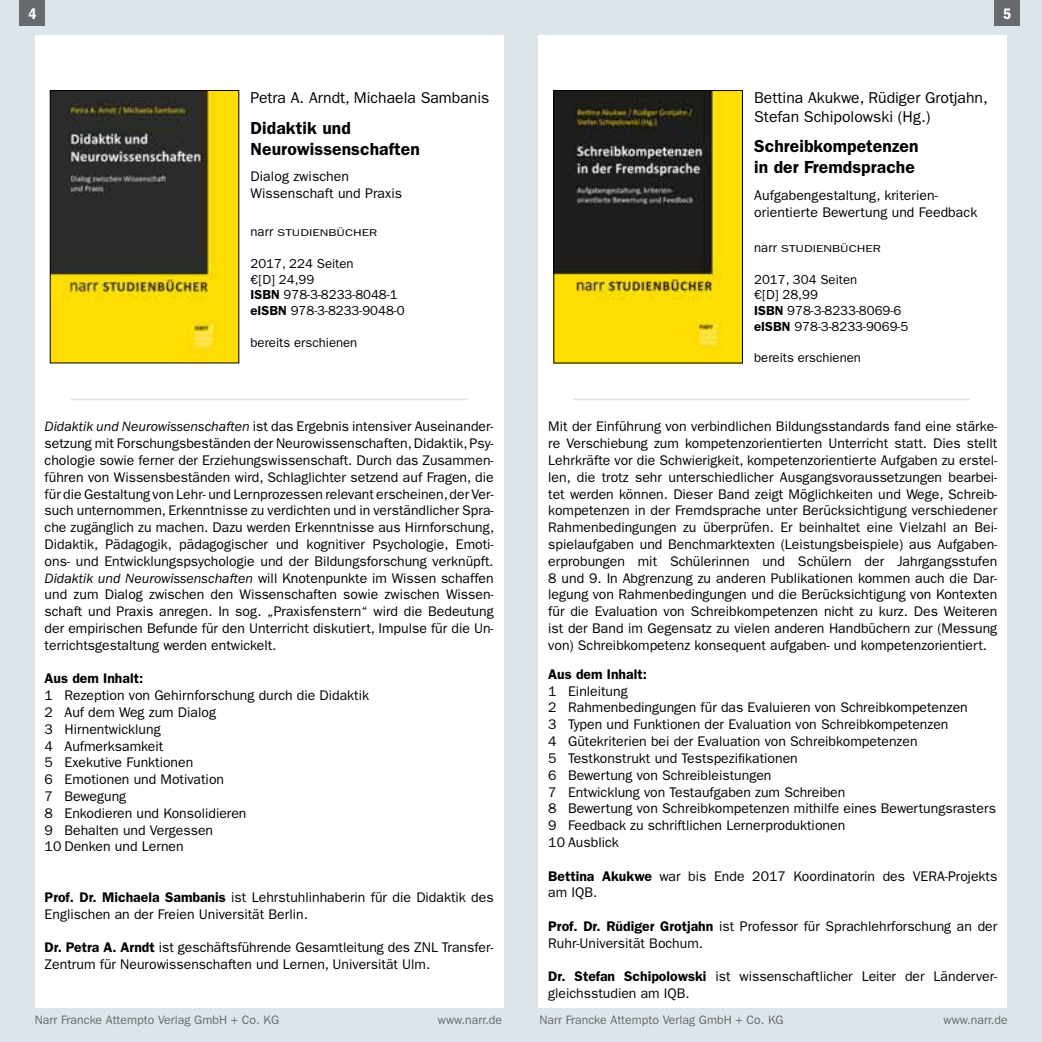
<style>
.page{position:relative;width:1042px;height:1042px;background:#fff}
.page>*{position:absolute;margin:0;border:0;box-sizing:border-box;transform-origin:0 0}
.t1{font:600 17.5px/21px "ITC Franklin Gothic Std";letter-spacing:.005em;color:#000}
.t2{font:15.75px/18.9px "ITC Franklin Gothic Std";color:#000}
.t3{font:15.75px "ITC Franklin Gothic Std Dm Cd";color:#fff}
.t4{font:14px/16.8px "ITC Franklin Gothic Std";color:#000}
.t5{font:600 14px "ITC Franklin Gothic Std";color:#000}
.t6{font:13.12px/15.8px "ITC Franklin Gothic Std";color:#000}
.t7{font:12.25px "ITC Franklin Gothic Std";color:#696a6d}
.t8{font:10.15px "ITC Franklin Gothic Std";color:#000;scale:1.3 1}
.t9{font:9.8px "ITC Franklin Gothic Std";color:#000;scale:1.33 1}
.s1{font-size:13.12px}
.s2{font-weight:600}
.s3{font-style:italic}
</style>
<div class="page">
<div style="left:0;top:0;width:521px;height:1042px;background:#dce5ea"></div>
<div style="left:521px;top:0;width:521px;height:1042px;background:#dce5ea"></div>
<div style="left:538px;top:35px;width:469px;height:972px;background:#fff"></div>
<div style="left:35px;top:35px;width:469px;height:972px;background:#fff"></div>
<hr style="left:71px;top:398px;width:397px;height:2px;background:#dce5ea">
<hr style="left:573px;top:398px;width:397px;height:2px;background:#dce5ea">
<div style="left:20px;top:0;width:25px;height:26px;background:#696a6d"></div>
<div style="left:994px;top:0;width:26px;height:26px;background:#696a6d"></div>
<img style="left:555px;top:92px;width:185px;height:269px">
<div style="left:553px;top:90px;width:189px;height:273px;border:1px solid #000"></div>
<img style="left:52px;top:92px;width:185px;height:269px">
<div style="left:50px;top:90px;width:189px;height:273px;border:1px solid #000"></div>
<p class="t3" style="left:28px;top:5px;width:10px">4</p>
<p class="t3" style="left:1003px;top:5px;width:10px">5</p>
<p class="t2" style="left:251px;top:88px;width:240px">Petra A. Arndt, Michaela Sambanis</p>
<p class="t1" style="left:251px;top:117px;width:171px">Didaktik und<br>Neurowissenschaften</p>
<p class="t4" style="left:251px;top:168px;width:153px">Dialog zwischen<br>Wissenschaft und Praxis</p>
<p class="t9" style="left:251px;top:227px;width:97px"><span class="s1">narr</span> STUDIENBÜCHER</p>
<p class="t6" style="left:251px;top:256px;width:156px">2017, 224 Seiten<br>€[D] 24,99<br><span class="s2">ISBN</span> 978-3-8233-8048-1 <span class="s2">eISBN</span> 978-3-8233-9048-0</p>
<p class="t6" style="left:251px;top:334px;width:108px">bereits erschienen</p>
<p class="t4" style="left:45px;top:418px;width:451px;text-align:justify"><span class="s3">Didaktik und Neurowissenschaften</span> ist das Ergebnis intensiver Auseinander&shy;setzung mit Forschungsbeständen der Neurowissenschaften, Didaktik, Psy&shy;chologie sowie ferner der Erziehungswissenschaft. Durch das Zusammen&shy;führen von Wissensbeständen wird, Schlaglichter setzend auf Fragen, die für die Gestaltung von Lehr- und Lernprozessen relevant erscheinen, der Ver&shy;such unternommen, Erkenntnisse zu verdichten und in verständlicher Spra&shy;che zugänglich zu machen. Dazu werden Erkenntnisse aus Hirnforschung, Didaktik, Pädagogik, pädagogischer und kognitiver Psychologie, Emoti&shy;ons- und Entwicklungspsychologie und der Bildungsforschung verknüpft.<br><span class="s3">Didaktik und Neurowissenschaften</span> will Knotenpunkte im Wissen schaffen und zum Dialog zwischen den Wissenschaften sowie zwischen Wissen&shy;schaft und Praxis anregen. In sog. „Praxisfenstern“ wird die Bedeutung der empirischen Befunde für den Unterricht diskutiert, Impulse für die Un&shy;terrichtsgestaltung werden entwickelt.</p>
<p class="t5" style="left:45px;top:670px;width:100px">Aus dem Inhalt:</p>
<p class="t4" style="left:45px;top:687px;width:326px">1 Rezeption von Gehirnforschung durch die Didaktik<br>2 Auf dem Weg zum Dialog<br>3 Hirnentwicklung<br>4 Aufmerksamkeit<br>5 Exekutive Funktionen<br>6 Emotionen und Motivation<br>7 Bewegung<br>8 Enkodieren und Konsolidieren<br>9 Behalten und Vergessen<br>10 Denken und Lernen</p>
<p class="t4" style="left:45px;top:889px;width:450px"><span class="s2">Prof. Dr. Michaela Sambanis</span> ist Lehrstuhlinhaberin für die Didaktik des<br>Englischen an der Freien Universität Berlin.</p>
<p class="t4" style="left:45px;top:939px;width:450px"><span class="s2">Dr. Petra A. Arndt</span> ist geschäftsführende Gesamtleitung des ZNL Transfer-<br>Zentrum für Neurowissenschaften und Lernen, Universität Ulm.</p>
<p class="t2" style="left:754px;top:88px;width:235px">Bettina Akukwe, Rüdiger Grotjahn,<br>Stefan Schipolowski (Hg.)</p>
<p class="t1" style="left:754px;top:136px;width:166px">Schreibkompetenzen in der Fremdsprache</p>
<p class="t4" style="left:754px;top:187px;width:225px">Aufgabengestaltung, kriterien&shy;orientierte Bewertung und Feedback</p>
<p class="t8" style="left:754px;top:243px;width:99px"><span class="s1">narr</span> STUDIENBÜCHER</p>
<p class="t6" style="left:754px;top:271px;width:156px">2017, 304 Seiten<br>€[D] 28,99<br><span class="s2">ISBN</span> 978-3-8233-8069-6 <span class="s2">eISBN</span> 978-3-8233-9069-5</p>
<p class="t6" style="left:754px;top:350px;width:108px">bereits erschienen</p>
<p class="t4" style="left:548px;top:418px;width:450px;text-align:justify">Mit der Einführung von verbindlichen Bildungsstandards fand eine stärke&shy;re Verschiebung zum kompetenzorientierten Unterricht statt. Dies stellt Lehrkräfte vor die Schwierigkeit, kompetenzorientierte Aufgaben zu erstel&shy;len, die trotz sehr unterschiedlicher Ausgangsvoraussetzungen bearbei&shy;tet werden können. Dieser Band zeigt Möglichkeiten und Wege, Schreib&shy;kompetenzen in der Fremdsprache unter Berücksichtigung verschiedener Rahmenbedingungen zu überprüfen. Er beinhaltet eine Vielzahl an Bei&shy;spielaufgaben und Benchmarktexten (Leistungsbeispiele) aus Aufgaben&shy;erprobungen mit Schülerinnen und Schülern der Jahrgangsstufen 8 und 9. In Abgrenzung zu anderen Publikationen kommen auch die Dar&shy;legung von Rahmenbedingungen und die Berücksichtigung von Kontexten für die Evaluation von Schreibkompetenzen nicht zu kurz. Des Weiteren ist der Band im Gegensatz zu vielen anderen Handbüchern zur (Messung von) Schreibkompetenz konsequent aufgaben- und kompetenzorientiert.</p>
<p class="t5" style="left:548px;top:666px;width:100px">Aus dem Inhalt:</p>
<p class="t4" style="left:548px;top:682px;width:449px">1 Einleitung<br>2 Rahmenbedingungen für das Evaluieren von Schreibkompetenzen<br>3 Typen und Funktionen der Evaluation von Schreibkompetenzen<br>4 Gütekriterien bei der Evaluation von Schreibkompetenzen<br>5 Testkonstrukt und Testspezifikationen<br>6 Bewertung von Schreibleistungen<br>7 Entwicklung von Testaufgaben zum Schreiben<br>8 Bewertung von Schreibkompetenzen mithilfe eines Bewertungsrasters 9 Feedback zu schriftlichen Lernerproduktionen<br>10 Ausblick</p>
<p class="t4" style="left:548px;top:867px;width:450px"><span class="s2">Bettina Akukwe</span> war bis Ende 2017 Koordinatorin des VERA-Projekts am IQB.</p>
<p class="t4" style="left:548px;top:918px;width:450px"><span class="s2">Prof. Dr. Rüdiger Grotjahn</span> ist Professor für Sprachlehrforschung an der<br>Ruhr-Universität Bochum.</p>
<p class="t4" style="left:548px;top:968px;width:450px"><span class="s2">Dr. Stefan Schipolowski</span> ist wissenschaftlicher Leiter der Länderver&shy;gleichsstudien am IQB.</p>
<p class="t7" style="left:35px;top:1013px;width:246px">Narr Francke Attempto Verlag GmbH + Co. KG</p>
<p class="t7" style="left:438px;top:1013px;width:66px">www.narr.de</p>
<p class="t7" style="left:539px;top:1013px;width:246px">Narr Francke Attempto Verlag GmbH + Co. KG</p>
<p class="t7" style="left:943px;top:1013px;width:66px">www.narr.de</p>
</div>
